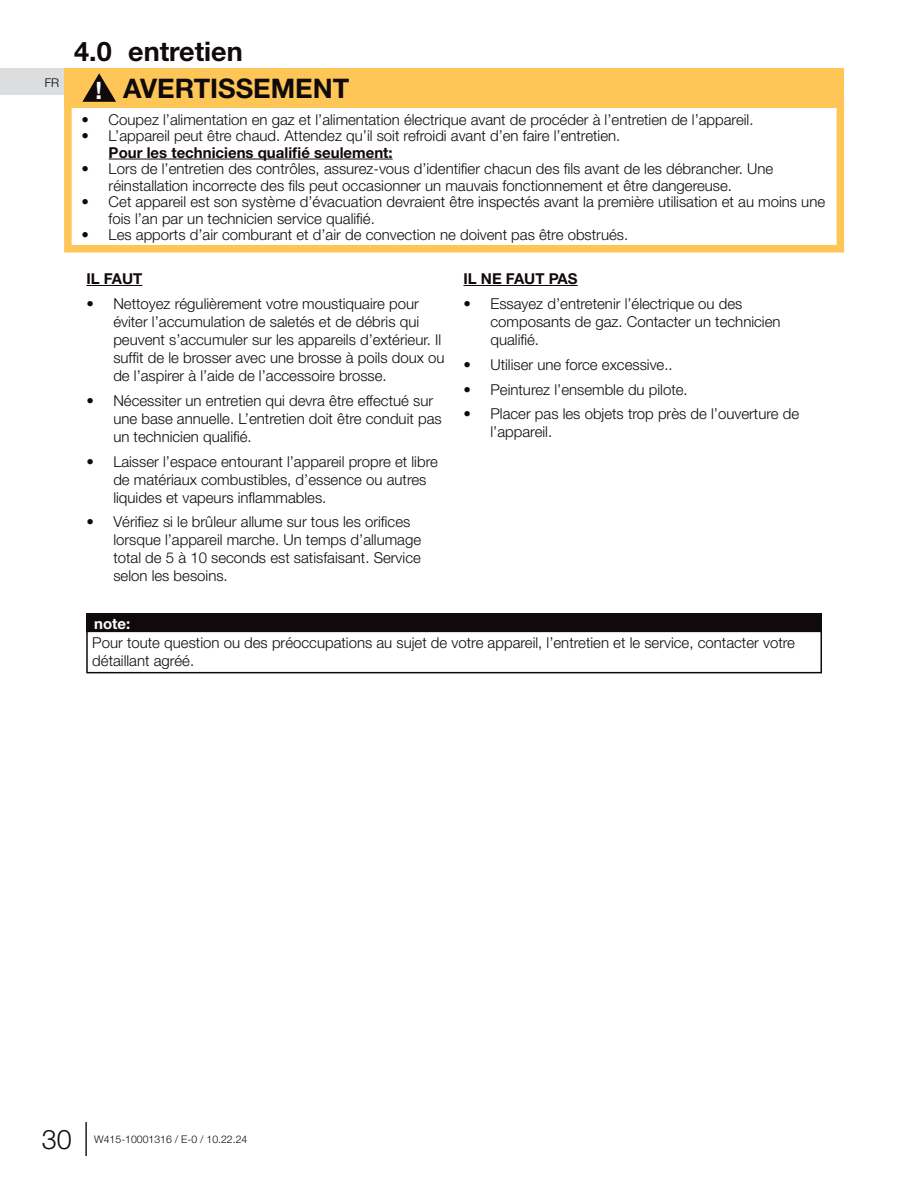
<style>
.page{position:relative;width:918px;height:1188px;background:#fff}
.page>*{position:absolute;margin:0;border:0;box-sizing:border-box;transform-origin:0 0}
.t1{font:700 27px "Helvetica Neue";color:#110a0c}
.t2{font:300 27px "Helvetica Neue";color:#110a0c}
.t3{font:700 24px "Helvetica Neue";color:#fff}
.Lettered_Bullet{font:300 15px/18px "Helvetica Neue";color:#110a0c}
.Main_text{font:700 15px "Helvetica Neue";color:#110a0c}
.Main_text-2{font:700 15px "Helvetica Neue";color:#fff}
.t4{font:300 12px "Helvetica Neue";color:#000}
.t5{font:300 10.5px "Helvetica Neue";color:#110a0c}
</style>
<div class="page">
<div style="left:0;top:68px;width:66px;height:26px;background:#dcdddf"></div>
<hr style="left:85px;top:1122px;width:2px;height:34px;background:#231f20">
<hr style="left:86px;top:285px;width:56px;height:1px;background:#110a0c">
<hr style="left:463px;top:285px;width:115px;height:1px;background:#110a0c">
<div style="left:64px;top:95px;width:780px;height:157px;border:8px solid #fec657"></div>
<div style="left:64px;top:68px;width:780px;height:39px;background:#fec657"></div>
<svg style="left:82px;top:73px;width:34px;height:29px"></svg>
<hr style="left:109px;top:159px;width:284px;height:1px;background:#110a0c">
<div style="left:86px;top:631px;width:736px;height:42px;border:2px solid #110a0c"></div>
<div style="left:86px;top:614px;width:736px;height:18px;background:#110a0c"></div>
<p class="t4" style="left:45px;top:73px;width:16px">FR</p>
<p class="t1" style="left:74px;top:31px;width:170px">4.0 entretien</p>
<p class="t3" style="left:95px;top:71px;width:8px">!</p>
<p class="t1" style="left:123px;top:67px;width:228px">AVERTISSEMENT</p>
<p class="Lettered_Bullet" style="left:82px;top:110px;width:673px">• Coupez l’alimentation en gaz et l’alimentation électrique avant de procéder à l’entretien de l’appareil.</p>
<p class="Lettered_Bullet" style="left:82px;top:126px;width:540px">• L’appareil peut être chaud. Attendez qu’il soit refroidi avant d’en faire l’entretien.</p>
<p class="Main_text" style="left:109px;top:141px;width:286px">Pour les techniciens qualifié seulement:</p>
<p class="Lettered_Bullet" style="left:109px;top:160px;width:666px;line-height:16.5px;text-indent:-27px">• Lors de l’entretien des contrôles, assurez-vous d’identifier chacun des fils avant de les débrancher. Une réinstallation incorrecte des fils peut occasionner un mauvais fonctionnement et être dangereuse.</p>
<p class="Lettered_Bullet" style="left:109px;top:193px;width:718px;line-height:16.5px;text-indent:-27px">• Cet appareil est son système d’évacuation devraient être inspectés avant la première utilisation et au moins une fois l’an par un technicien service qualifié.</p>
<p class="Lettered_Bullet" style="left:82px;top:225px;width:548px">• Les apports d’air comburant et d’air de convection ne doivent pas être obstrués.</p>
<h1 class="t1" style="left:74px;top:32px;width:116px">entr tien</h1>
<p class="Main_text" style="left:86px;top:267px;width:58px">IL FAUT</p>
<p class="Lettered_Bullet" style="left:113px;top:294px;width:333px;text-indent:-27px">• Nettoyez régulièrement votre moustiquaire pour éviter l’accumulation de saletés et de débris qui peuvent s’accumuler sur les appareils d’extérieur. Il suffit de le brosser avec une brosse à poils doux ou de l’aspirer à l’aide de l’accessoire brosse.</p>
<p class="Lettered_Bullet" style="left:113px;top:391px;width:330px;text-indent:-27px">• Nécessiter un entretien qui devra être effectué sur une base annuelle. L’entretien doit être conduit pas un technicien qualifié.</p>
<p class="Lettered_Bullet" style="left:113px;top:451px;width:326px;text-indent:-27px">• Laisser l’espace entourant l’appareil propre et libre de matériaux combustibles, d’essence ou autres liquides et vapeurs inflammables.</p>
<p class="Lettered_Bullet" style="left:113px;top:512px;width:309px;text-indent:-27px">• Vérifiez si le brûleur allume sur tous les orifices lorsque l’appareil marche. Un temps d’allumage total de 5 à 10 seconds est satisfaisant. Service selon les besoins.</p>
<p class="Main_text-2" style="left:94px;top:612px;width:38px">note:</p>
<p class="Main_text" style="left:463px;top:267px;width:116px">IL NE FAUT PAS</p>
<p class="Lettered_Bullet" style="left:490px;top:294px;width:292px;text-indent:-27px">• Essayez d’entretenir l’électrique ou des composants de gaz. Contacter un technicien qualifié.</p>
<p class="Lettered_Bullet" style="left:463px;top:355px;width:211px">• Utiliser une force excessive..</p>
<p class="Lettered_Bullet" style="left:463px;top:379px;width:226px">• Peinturez l’ensemble du pilote.</p>
<p class="Lettered_Bullet" style="left:490px;top:404px;width:310px;text-indent:-27px">• Placer pas les objets trop près de l’ouverture de l’appareil.</p>
<p class="Lettered_Bullet" style="left:92px;top:633px;width:704px">Pour toute question ou des préoccupations au sujet de votre appareil, l’entretien et le service, contacter votre détaillant agréé.</p>
<h1 class="t2" style="left:42px;top:1117px;width:32px">30</h1>
<p class="t5" style="left:94px;top:1131px;width:155px">W415-10001316 / E-0 / 10.22.24</p>
</div>
